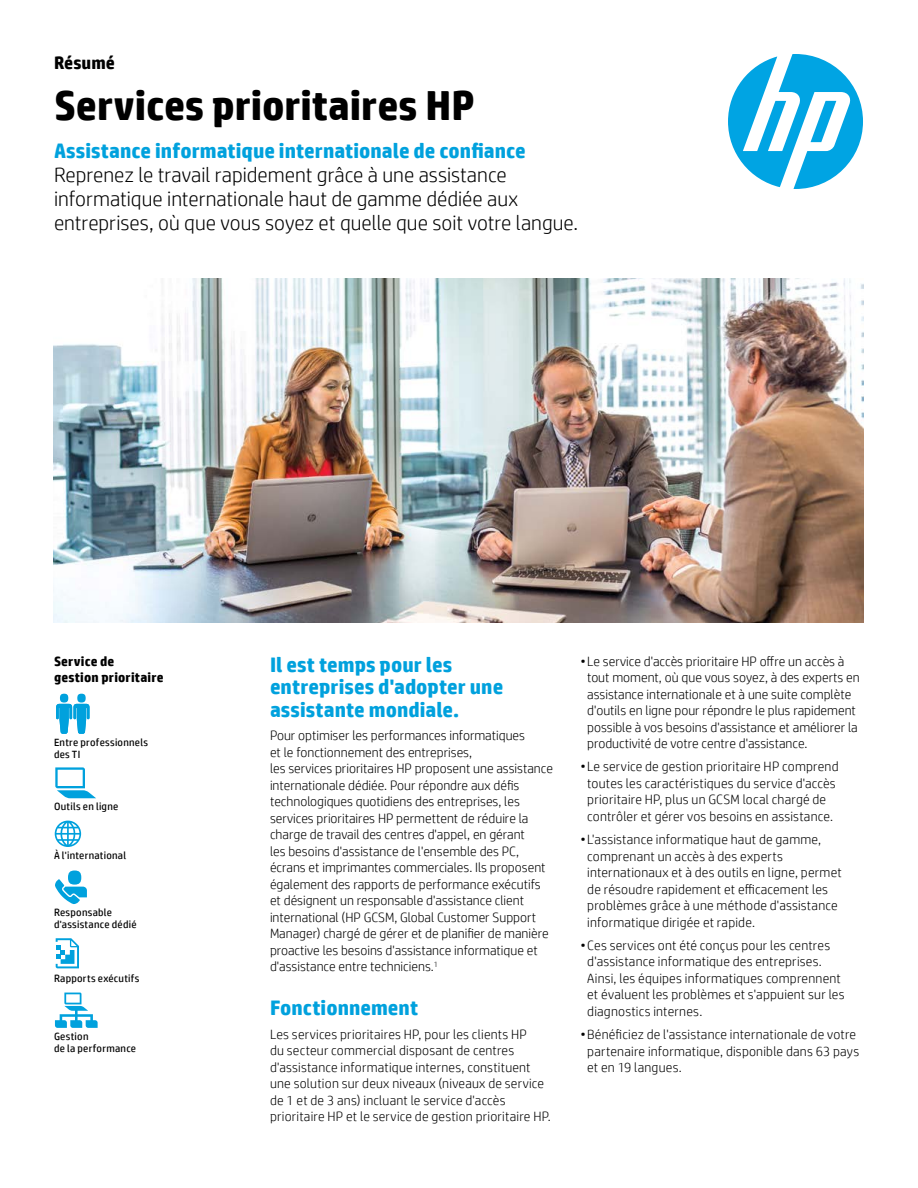
<style>
.page{position:relative;width:918px;height:1188px;background:#fff}
.page>*{position:absolute;margin:0;border:0;box-sizing:border-box;transform-origin:0 0}
.t1{font:700 42px "HP Simplified";color:#000}
.t2{font:300 21px/24px "HP Simplified";color:#000}
.t3{font:700 21px/22.5px "HP Simplified";letter-spacing:.005em;color:#00a1dd}
.t4{font:700 18px "HP Simplified";letter-spacing:.005em;color:#000}
.t5{font:300 13.5px/16.5px "HP Simplified";letter-spacing:.005em;color:#000}
.t6{font:700 13.5px/16.5px "HP Simplified";letter-spacing:.015em;color:#000}
.t7{font:10.5px/12px "HP Simplified";letter-spacing:.025em;color:#000}
</style>
<div class="page">
<svg style="left:728px;top:54px;width:135px;height:135px"></svg>
<img style="left:53px;top:279px;width:810px;height:344px">
<div style="left:60px;top:694px;width:8px;height:9px;background:#00a1dd;border-radius:50%"></div>
<svg style="left:56px;top:704px;width:34px;height:30px"></svg>
<div style="left:77px;top:694px;width:9px;height:9px;background:#00a1dd;border-radius:50%"></div>
<svg style="left:55px;top:767px;width:41px;height:31px"></svg>
<svg style="left:55px;top:821px;width:26px;height:26px"></svg>
<div style="left:68px;top:871px;width:13px;height:14px;background:#00a1dd;border-radius:50%"></div>
<svg style="left:55px;top:879px;width:32px;height:25px"></svg>
<svg style="left:56px;top:938px;width:23px;height:30px"></svg>
<svg style="left:55px;top:993px;width:43px;height:35px"></svg>
<h3 class="t4" style="left:54px;top:52px;width:62px">Résumé</h3>
<h1 class="t1" style="left:54px;top:81px;width:422px">Services prioritaires HP</h1>
<h2 class="t3" style="left:54px;top:139px;width:473px">Assistance informatique internationale de confiance</h2>
<h2 class="t2" style="left:54px;top:162px;width:526px">Reprenez le travail rapidement grâce à une assistance informatique internationale haut de gamme dédiée aux entreprises, où que vous soyez et quelle que soit votre langue.</h2>
<p class="t6" style="left:54px;top:653px;width:111px">Service de<br>gestion prioritaire</p>
<p class="t7" style="left:54px;top:736px;width:96px">Entre professionnels des TI</p>
<p class="t7" style="left:54px;top:800px;width:66px">Outils en ligne</p>
<p class="t7" style="left:54px;top:849px;width:74px">À l'international</p>
<p class="t7" style="left:54px;top:906px;width:84px">Responsable d'assistance dédié</p>
<p class="t7" style="left:54px;top:972px;width:87px">Rapports exécutifs</p>
<p class="t7" style="left:54px;top:1031px;width:84px">Gestion<br>de la performance</p>
<h2 class="t3" style="left:270px;top:653px;width:235px">Il est temps pour les entreprises d'adopter une assistante mondiale.</h2>
<p class="t5" style="left:270px;top:727px;width:284px">Pour optimiser les performances informatiques<br>et le fonctionnement des entreprises,<br>les services prioritaires HP proposent une assistance internationale dédiée. Pour répondre aux défis technologiques quotidiens des entreprises, les services prioritaires HP permettent de réduire la charge de travail des centres d'appel, en gérant<br>les besoins d'assistance de l'ensemble des PC, écrans et imprimantes commerciales. Ils proposent également des rapports de performance exécutifs et désignent un responsable d'assistance client international (HP GCSM, Global Customer Support Manager) chargé de gérer et de planifier de manière proactive les besoins d'assistance informatique et d'assistance entre techniciens.<sup>1</sup></p>
<h2 class="t3" style="left:270px;top:997px;width:150px">Fonctionnement</h2>
<p class="t5" style="left:270px;top:1025px;width:282px">Les services prioritaires HP, pour les clients HP<br>du secteur commercial disposant de centres d'assistance informatique internes, constituent une solution sur deux niveaux (niveaux de service de 1 et de 3 ans) incluant le service d'accès prioritaire HP et le service de gestion prioritaire HP.</p>
<p class="t5" style="left:587px;top:653px;width:274px;text-indent:-7px">•Le service d'accès prioritaire HP offre un accès à tout moment, où que vous soyez, à des experts en assistance internationale et à une suite complète d'outils en ligne pour répondre le plus rapidement possible à vos besoins d'assistance et améliorer la productivité de votre centre d'assistance.</p>
<p class="t5" style="left:580px;top:758px;width:260px;text-align:center">•Le service de gestion prioritaire HP comprend toutes les caractéristiques du service d'accès prioritaire HP, plus un GCSM local chargé de contrôler et gérer vos besoins en assistance.</p>
<p class="t5" style="left:587px;top:831px;width:256px;text-indent:-7px">•L'assistance informatique haut de gamme, comprenant un accès à des experts internationaux et à des outils en ligne, permet de résoudre rapidement et efficacement les problèmes grâce à une méthode d'assistance informatique dirigée et rapide.</p>
<p class="t5" style="left:587px;top:937px;width:259px;text-indent:-7px">•Ces services ont été conçus pour les centres d'assistance informatique des entreprises.<br>Ainsi, les équipes informatiques comprennent et évaluent les problèmes et s'appuient sur les diagnostics internes.</p>
<p class="t5" style="left:587px;top:1026px;width:274px;text-indent:-7px">•Bénéficiez de l'assistance internationale de votre partenaire informatique, disponible dans 63 pays et en 19 langues.</p>
</div>
